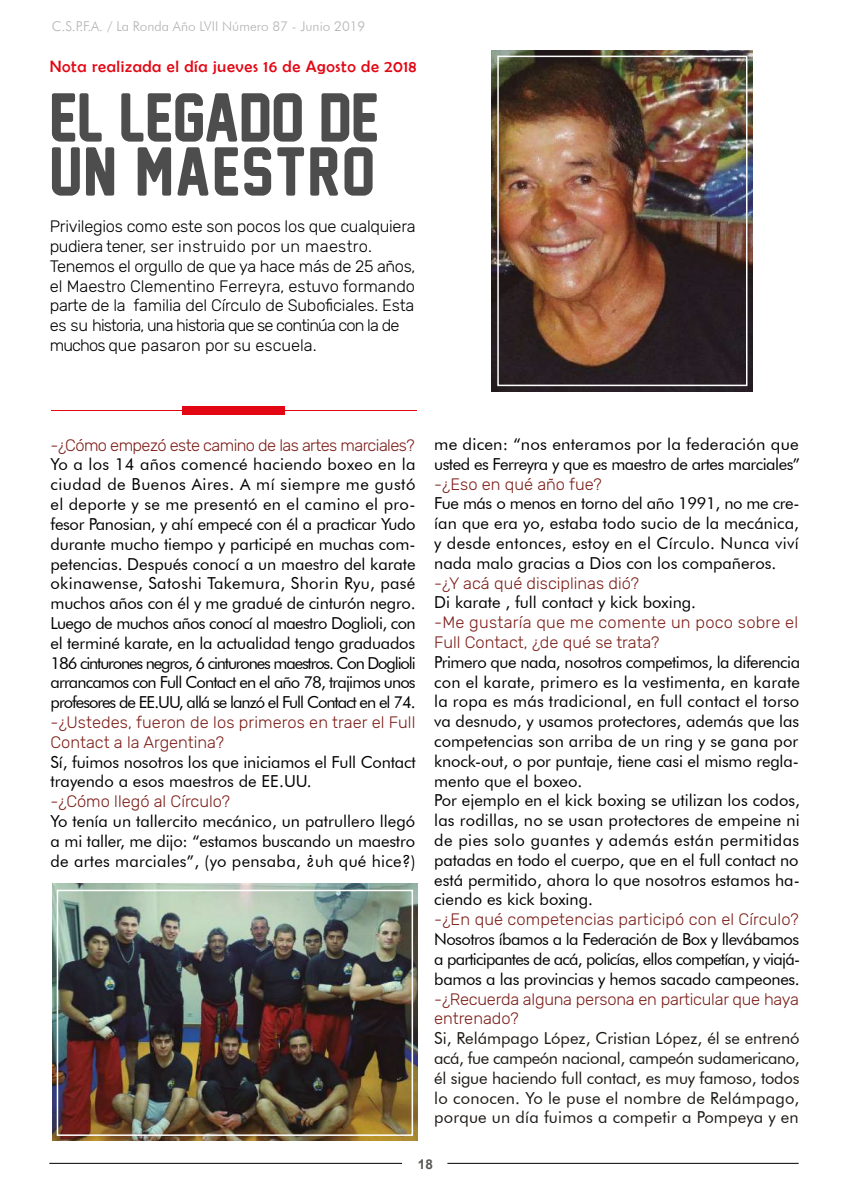
<style>
.page{position:relative;width:851px;height:1191px;background:#fff}
.page>*{position:absolute;margin:0;border:0;box-sizing:border-box;transform-origin:0 0}
.t1{font:63px/54px "New Athletic M54";letter-spacing:.015em;color:#4d4d4d}
.t2{font:16.5px/19.8px "Futura BT";color:#000;text-align:justify}
.t3{font:300 16.5px/19.8px "Rubik";letter-spacing:-.015em;color:#000}
.t4{font:300 16.5px/19.8px "Rubik";color:#7d1f1a}
.t5{font:16.5px/19.8px "Futura BT";letter-spacing:.01em;color:#1c1815;text-align:justify}
.t6{font:16.5px/19.8px "Futura BT";letter-spacing:-.03em;color:#000}
.t7{font:300 16.5px "Rubik";letter-spacing:-.035em;color:#7d1f1a}
.t8{font:16.5px "Berlin Sans FB";letter-spacing:.04em;color:#e30613}
.t9{font:300 13.5px "Futura BT";color:#b3b2b2}
.t10{font:700 13.5px "Arial";color:#575756}
</style>
<div class="page">
<hr style="left:49px;top:1163px;width:353px;height:1px;background:#000">
<hr style="left:447px;top:1163px;width:351px;height:1px;background:#000">
<hr style="left:51px;top:410px;width:366px;height:1px;background:#e30613">
<div style="left:182px;top:406px;width:103px;height:8px;background:#e30613"></div>
<img style="left:492px;top:51px;width:260px;height:340px">
<img style="left:52px;top:883px;width:366px;height:257px">
<div style="left:57px;top:889px;width:356px;height:246px;border:2px solid #fff"></div>
<div style="left:497px;top:56px;width:250px;height:330px;border:2px solid #fff"></div>
<p class="t9" style="left:52px;top:18px;width:315px">C.S.P.F.A. / La Ronda Año LVII Número 87 - Junio 2019</p>
<p class="t8" style="left:50px;top:58px;width:368px">Nota realizada el día jueves 16 de Agosto de 2018</p>
<h1 class="t1" style="left:50px;top:93px;width:331px">EL LEGADO DE<br>UN MAESTRO</h1>
<p class="t3" style="left:50px;top:217px;width:367px">Privilegios como este son pocos los que cualquiera pudiera tener, ser instruido por un maestro.<br>Tenemos el orgullo de que ya hace más de 25 años, el Maestro Clementino Ferreyra, estuvo formando parte de la familia del Círculo de Suboficiales. Esta es su historia, una historia que se continúa con la de muchos que pasaron por su escuela.</p>
<p class="t7" style="left:51px;top:436px;width:365px">-¿Cómo empezó este camino de las artes marciales?</p>
<p class="t2" style="left:51px;top:454px;width:366px">Yo a los 14 años comencé haciendo boxeo en la ciudad de Buenos Aires. A mí siempre me gustó el deporte y se me presentó en el camino el pro&shy;fesor Panosian, y ahí empecé con él a practicar Yudo durante mucho tiempo y participé en muchas com&shy;petencias. Después conocí a un maestro del karate okinawense, Satoshi Takemura, Shorin Ryu, pasé muchos años con él y me gradué de cinturón negro.<br>Luego de muchos años conocí al maestro Doglioli, con el terminé karate, en la actualidad tengo graduados 186 cinturones negros, 6 cinturones maestros. Con Doglioli arrancamos con Full Contact en el año 78, trajimos unos profesores de EE.UU, allá se lanzó el Full Contact en el 74.</p>
<p class="t4" style="left:51px;top:713px;width:366px">-¿Ustedes, fueron de los primeros en traer el Full<br>Contact a la Argentina?</p>
<p class="t2" style="left:51px;top:751px;width:366px">Sí, fuimos nosotros los que iniciamos el Full Contact trayendo a esos maestros de EE.UU.</p>
<p class="t4" style="left:51px;top:792px;width:181px">-¿Cómo llegó al Círculo?</p>
<p class="t2" style="left:51px;top:811px;width:366px">Yo tenía un tallercito mecánico, un patrullero llegó a mi taller, me dijo: “estamos buscando un maestro de artes marciales”, (yo pensaba, ¿uh qué hice?)</p>
<p class="t6" style="left:434px;top:434px;width:367px">me dicen: “nos enteramos por la federación que usted es Ferreyra y que es maestro de artes marciales”</p>
<p class="t4" style="left:434px;top:474px;width:169px">-¿Eso en qué año fue?</p>
<p class="t2" style="left:434px;top:493px;width:367px">Fue más o menos en torno del año 1991, no me cre&shy;ían que era yo, estaba todo sucio de la mecánica, y desde entonces, estoy en el Círculo. Nunca viví nada malo gracias a Dios con los compañeros.</p>
<p class="t4" style="left:434px;top:573px;width:206px">-¿Y acá qué disciplinas dió?</p>
<p class="t2" style="left:434px;top:592px;width:263px">Di karate , full contact y kick boxing.</p>
<p class="t4" style="left:434px;top:613px;width:365px">-Me gustaría que me comente un poco sobre el<br>Full Contact, ¿de qué se trata?</p>
<p class="t2" style="left:434px;top:652px;width:367px;text-align:left">Primero que nada, nosotros competimos, la diferencia con el karate, primero es la vestimenta, en karate la ropa es más tradicional, en full contact el torso va desnudo, y usamos protectores, además que las competencias son arriba de un ring y se gana por knock-out, o por puntaje, tiene casi el mismo regla&shy;mento que el boxeo.<br>Por ejemplo en el kick boxing se utilizan los codos, las rodillas, no se usan protectores de empeine ni de pies solo guantes y además están permitidas patadas en todo el cuerpo, que en el full contact no está permitido, ahora lo que nosotros estamos ha&shy;ciendo es kick boxing.</p>
<p class="t4" style="left:434px;top:910px;width:366px">-¿En qué competencias participó con el Círculo?</p>
<p class="t2" style="left:434px;top:929px;width:367px">Nosotros íbamos a la Federación de Box y llevábamos a participantes de acá, policías, ellos competían, y viajá&shy;bamos a las provincias y hemos sacado campeones.</p>
<p class="t4" style="left:434px;top:989px;width:366px">-¿Recuerda alguna persona en particular que haya entrenado?</p>
<p class="t5" style="left:434px;top:1028px;width:367px">Si, Relámpago López, Cristian López, él se entrenó acá, fue campeón nacional, campeón sudamericano, él sigue haciendo full contact, es muy famoso, todos lo conocen. Yo le puse el nombre de Relámpago, porque un día fuimos a competir a Pompeya y en</p>
<p class="t10" style="left:418px;top:1154px;width:17px">18</p>
</div>
